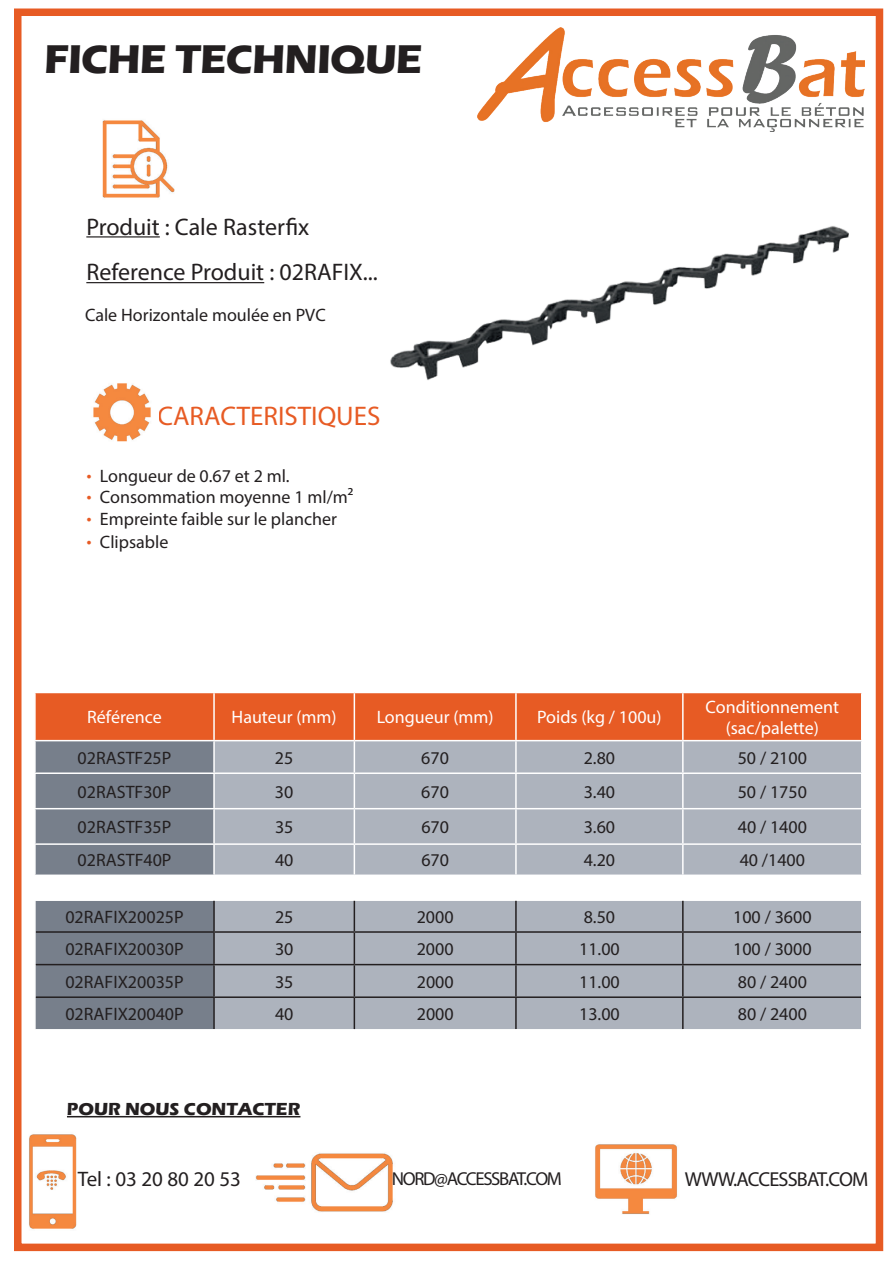
<style>
.page{position:relative;width:893px;height:1263px;background:#fff}
.page>*{position:absolute;margin:0;border:0;box-sizing:border-box;transform-origin:0 0}
.t1{font:700 41.25px "Eras ITC";letter-spacing:-.02em;color:#231f20}
.t2{font:27px "Myriad Pro";color:#e75b24}
.t3{font:24px/45.8px "Myriad Pro";color:#231f20}
.t4{font:21px "Myriad Pro";color:#231f20}
.t5{font:20.25px "Myriad Pro";letter-spacing:-.04em;color:#231f20}
.t6{font:18.75px "Myriad Pro";letter-spacing:-.07em;color:#231f20}
.t7{font:18px "Myriad Pro";color:#231f20}
.t8{font:18px/21.6px "Myriad Pro";color:#fff;text-align:center}
.t9{font:700 18px "Eras ITC";color:#231f20}
.s1{font-family:"Arial";font-size:15px;color:#e75b24}
</style>
<div class="page">
<hr style="left:86px;top:236px;width:74px;height:1px;background:#231f20">
<hr style="left:86px;top:282px;width:178px;height:1px;background:#231f20">
<div style="left:14px;top:9px;width:869px;height:1242px;border:8px solid #e75b24"></div>
<div style="left:36px;top:693px;width:825px;height:47px;background:#e75b24"></div>
<div style="left:36px;top:741px;width:177px;height:288px;background:#777f8b"></div>
<div style="left:215px;top:741px;width:646px;height:288px;background:#adb3bd"></div>
<hr style="left:213px;top:901px;width:2px;height:30px;background:#231f20">
<hr style="left:354px;top:901px;width:1px;height:30px;background:#231f20">
<hr style="left:515px;top:901px;width:2px;height:30px;background:#231f20">
<hr style="left:682px;top:901px;width:2px;height:30px;background:#231f20">
<hr style="left:36px;top:931px;width:178px;height:2px;background:#231f20">
<hr style="left:214px;top:931px;width:140px;height:2px;background:#231f20">
<hr style="left:213px;top:933px;width:2px;height:31px;background:#231f20">
<hr style="left:354px;top:931px;width:162px;height:2px;background:#231f20">
<hr style="left:354px;top:933px;width:1px;height:31px;background:#231f20">
<hr style="left:516px;top:931px;width:167px;height:2px;background:#231f20">
<hr style="left:515px;top:933px;width:2px;height:31px;background:#231f20">
<hr style="left:683px;top:931px;width:178px;height:2px;background:#231f20">
<hr style="left:682px;top:933px;width:2px;height:31px;background:#231f20">
<hr style="left:36px;top:964px;width:178px;height:1px;background:#231f20">
<hr style="left:214px;top:964px;width:140px;height:1px;background:#231f20">
<hr style="left:213px;top:965px;width:2px;height:31px;background:#231f20">
<hr style="left:354px;top:964px;width:162px;height:1px;background:#231f20">
<hr style="left:354px;top:965px;width:1px;height:31px;background:#231f20">
<hr style="left:516px;top:964px;width:167px;height:1px;background:#231f20">
<hr style="left:515px;top:965px;width:2px;height:31px;background:#231f20">
<hr style="left:683px;top:964px;width:178px;height:1px;background:#231f20">
<hr style="left:682px;top:965px;width:2px;height:31px;background:#231f20">
<hr style="left:36px;top:996px;width:178px;height:2px;background:#231f20">
<hr style="left:214px;top:996px;width:140px;height:2px;background:#231f20">
<hr style="left:213px;top:998px;width:2px;height:31px;background:#231f20">
<hr style="left:354px;top:996px;width:162px;height:2px;background:#231f20">
<hr style="left:354px;top:998px;width:1px;height:31px;background:#231f20">
<hr style="left:516px;top:996px;width:167px;height:2px;background:#231f20">
<hr style="left:515px;top:998px;width:2px;height:31px;background:#231f20">
<hr style="left:683px;top:996px;width:178px;height:2px;background:#231f20">
<hr style="left:682px;top:998px;width:2px;height:31px;background:#231f20">
<hr style="left:214px;top:772px;width:140px;height:2px;background:#fff">
<hr style="left:354px;top:772px;width:162px;height:2px;background:#fff">
<hr style="left:354px;top:741px;width:1px;height:31px;background:#fff">
<hr style="left:354px;top:774px;width:1px;height:34px;background:#fff">
<hr style="left:354px;top:693px;width:1px;height:47px;background:#fff">
<hr style="left:515px;top:693px;width:2px;height:47px;background:#fff">
<hr style="left:682px;top:693px;width:2px;height:47px;background:#fff">
<hr style="left:213px;top:693px;width:2px;height:47px;background:#fff">
<hr style="left:515px;top:741px;width:2px;height:31px;background:#fff">
<hr style="left:682px;top:741px;width:2px;height:31px;background:#fff">
<hr style="left:516px;top:772px;width:167px;height:2px;background:#fff">
<hr style="left:515px;top:774px;width:2px;height:34px;background:#fff">
<hr style="left:683px;top:772px;width:179px;height:2px;background:#fff">
<hr style="left:682px;top:774px;width:2px;height:34px;background:#fff">
<hr style="left:34px;top:772px;width:180px;height:2px;background:#fff">
<hr style="left:34px;top:808px;width:180px;height:1px;background:#fff">
<hr style="left:214px;top:808px;width:140px;height:1px;background:#fff">
<hr style="left:354px;top:808px;width:162px;height:1px;background:#fff">
<hr style="left:354px;top:809px;width:1px;height:34px;background:#fff">
<hr style="left:516px;top:808px;width:167px;height:1px;background:#fff">
<hr style="left:515px;top:809px;width:2px;height:34px;background:#fff">
<hr style="left:683px;top:808px;width:179px;height:1px;background:#fff">
<hr style="left:682px;top:809px;width:2px;height:34px;background:#fff">
<hr style="left:683px;top:843px;width:179px;height:2px;background:#fff">
<hr style="left:34px;top:843px;width:180px;height:2px;background:#fff">
<hr style="left:214px;top:843px;width:140px;height:2px;background:#fff">
<hr style="left:354px;top:843px;width:162px;height:2px;background:#fff">
<svg style="left:35px;top:845px;width:827px;height:56px"></svg>
<hr style="left:354px;top:874px;width:162px;height:2px;background:#fff">
<hr style="left:516px;top:843px;width:167px;height:2px;background:#fff">
<hr style="left:515px;top:845px;width:2px;height:29px;background:#fff">
<hr style="left:682px;top:845px;width:2px;height:29px;background:#fff">
<hr style="left:516px;top:874px;width:167px;height:2px;background:#fff">
<img style="left:93px;top:383px;width:58px;height:59px">
<img style="left:102px;top:120px;width:73px;height:78px">
<img style="left:478px;top:28px;width:387px;height:104px">
<hr style="left:67px;top:1116px;width:233px;height:1px;background:#231f20">
<img style="left:29px;top:1134px;width:48px;height:95px">
<img style="left:256px;top:1115px;width:137px;height:97px">
<img style="left:595px;top:1144px;width:82px;height:70px">
<img style="left:390px;top:226px;width:459px;height:154px">
<h1 class="t1" style="left:44px;top:35px;width:380px">FICHE TECHNIQUE</h1>
<h3 class="t3" style="left:86px;top:203px;width:293px">Produit : Cale Rasterfix<br>Reference Produit : 02RAFIX...</h3>
<p class="t7" style="left:85px;top:304px;width:242px">Cale Horizontale moulée en PVC</p>
<h2 class="t2" style="left:157px;top:399px;width:225px">CARACTERISTIQUES</h2>
<p class="t7" style="left:86px;top:465px;width:205px"><span class="s1">•</span> Longueur de 0.67 et 2 ml.</p>
<p class="t7" style="left:86px;top:486px;width:269px"><span class="s1">•</span> Consommation moyenne 1 ml/m²</p>
<p class="t7" style="left:86px;top:508px;width:252px"><span class="s1">•</span> Empreinte faible sur le plancher</p>
<p class="t7" style="left:86px;top:531px;width:84px"><span class="s1">•</span> Clipsable</p>
<p class="t8" style="left:87px;top:706px;width:76px">Référence</p>
<p class="t8" style="left:232px;top:706px;width:107px">Hauteur (mm)</p>
<p class="t8" style="left:377px;top:706px;width:118px">Longueur (mm)</p>
<p class="t8" style="left:537px;top:706px;width:126px">Poids (kg / 100u)</p>
<p class="t8" style="left:706px;top:695px;width:135px">Conditionnement (sac/palette)</p>
<p class="t7" style="left:78px;top:746px;width:95px">02RASTF25P</p>
<p class="t7" style="left:275px;top:746px;width:20px">25</p>
<p class="t7" style="left:421px;top:746px;width:29px">670</p>
<p class="t7" style="left:584px;top:746px;width:33px">2.80</p>
<p class="t7" style="left:738px;top:746px;width:71px">50 / 2100</p>
<p class="t7" style="left:78px;top:780px;width:95px">02RASTF30P</p>
<p class="t7" style="left:275px;top:780px;width:20px">30</p>
<p class="t7" style="left:421px;top:780px;width:29px">670</p>
<p class="t7" style="left:584px;top:780px;width:33px">3.40</p>
<p class="t7" style="left:738px;top:780px;width:71px">50 / 1750</p>
<p class="t7" style="left:78px;top:816px;width:95px">02RASTF35P</p>
<p class="t7" style="left:275px;top:816px;width:20px">35</p>
<p class="t7" style="left:421px;top:816px;width:29px">670</p>
<p class="t7" style="left:584px;top:816px;width:33px">3.60</p>
<p class="t7" style="left:738px;top:816px;width:71px">40 / 1400</p>
<p class="t7" style="left:78px;top:849px;width:95px">02RASTF40P</p>
<p class="t7" style="left:275px;top:849px;width:20px">40</p>
<p class="t7" style="left:421px;top:849px;width:29px">670</p>
<p class="t7" style="left:584px;top:849px;width:33px">4.20</p>
<p class="t7" style="left:740px;top:849px;width:67px">40 /1400</p>
<p class="t7" style="left:65px;top:906px;width:120px">02RAFIX20025P</p>
<p class="t7" style="left:275px;top:906px;width:20px">25</p>
<p class="t7" style="left:417px;top:906px;width:38px">2000</p>
<p class="t7" style="left:584px;top:906px;width:33px">8.50</p>
<p class="t7" style="left:733px;top:906px;width:80px">100 / 3600</p>
<p class="t7" style="left:65px;top:938px;width:120px">02RAFIX20030P</p>
<p class="t7" style="left:275px;top:938px;width:20px">30</p>
<p class="t7" style="left:417px;top:938px;width:38px">2000</p>
<p class="t7" style="left:579px;top:938px;width:42px">11.00</p>
<p class="t7" style="left:733px;top:938px;width:80px">100 / 3000</p>
<p class="t7" style="left:65px;top:970px;width:120px">02RAFIX20035P</p>
<p class="t7" style="left:275px;top:970px;width:20px">35</p>
<p class="t7" style="left:417px;top:970px;width:38px">2000</p>
<p class="t7" style="left:579px;top:970px;width:42px">11.00</p>
<p class="t7" style="left:738px;top:970px;width:71px">80 / 2400</p>
<p class="t7" style="left:65px;top:1003px;width:120px">02RAFIX20040P</p>
<p class="t7" style="left:275px;top:1003px;width:20px">40</p>
<p class="t7" style="left:417px;top:1003px;width:38px">2000</p>
<p class="t7" style="left:579px;top:1003px;width:42px">13.00</p>
<p class="t7" style="left:738px;top:1003px;width:71px">80 / 2400</p>
<p class="t9" style="left:67px;top:1099px;width:235px">POUR NOUS CONTACTER</p>
<p class="t4" style="left:78px;top:1166px;width:165px">Tel : 03 20 80 20 53</p>
<p class="t6" style="left:392px;top:1167px;width:172px">NORD@ACCESSBAT.COM</p>
<p class="t5" style="left:685px;top:1166px;width:185px">WWW.ACCESSBAT.COM</p>
</div>
